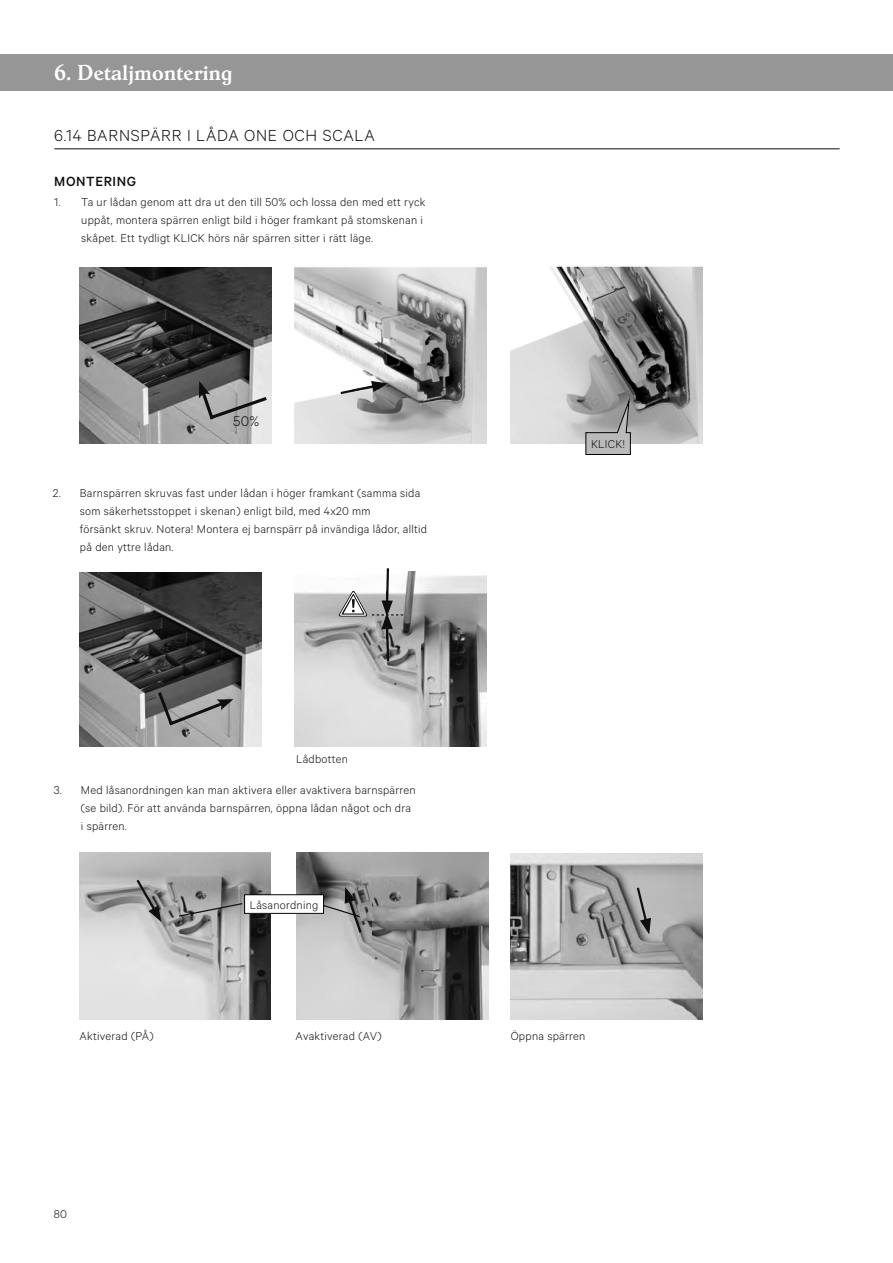
<style>
.page{position:relative;width:893px;height:1263px;background:#fff}
.page>*{position:absolute;margin:0;border:0;box-sizing:border-box;transform-origin:0 0}
.t1{font:500 21px "Hoboken Serial";letter-spacing:.02em;color:#fff}
.t2{font:300 18px "Calibre";letter-spacing:.04em;color:#0e0e0e}
.t3{font:300 15.75px "Calibre";color:#0e0e0e}
.t4{font:500 15px "Calibre";letter-spacing:.04em;color:#0e0e0e}
.t5{font:300 12.75px/18px "Calibre";letter-spacing:.02em;color:#0e0e0e}
</style>
<div class="page">
<div style="left:0;top:54px;width:893px;height:37px;background:#969696"></div>
<img style="left:511px;top:266px;width:191px;height:177px">
<svg style="left:585px;top:395px;width:46px;height:60px;background:#9c9c9c"></svg>
<img style="left:80px;top:852px;width:191px;height:168px">
<img style="left:296px;top:852px;width:192px;height:168px">
<div style="left:245px;top:895px;width:78px;height:18px;background:#fff"></div>
<div style="left:244px;top:894px;width:80px;height:20px;border:1px solid #060606"></div>
<svg style="left:178px;top:902px;width:66px;height:16px"></svg>
<img style="left:511px;top:854px;width:191px;height:166px">
<hr style="left:54px;top:149px;width:785px;height:1px;background:#0e0e0e">
<img style="left:294px;top:267px;width:192px;height:176px">
<svg style="left:137px;top:880px;width:24px;height:42px"></svg>
<svg style="left:322px;top:887px;width:39px;height:46px;background:#8f8f8f"></svg>
<svg style="left:637px;top:888px;width:14px;height:46px"></svg>
<img style="left:295px;top:572px;width:191px;height:174px">
<svg style="left:339px;top:568px;width:64px;height:93px"></svg>
<svg style="left:340px;top:381px;width:48px;height:13px"></svg>
<img style="left:80px;top:268px;width:191px;height:175px">
<svg style="left:199px;top:381px;width:71px;height:42px;background:#a3a3a3"></svg>
<img style="left:80px;top:572px;width:182px;height:174px">
<svg style="left:156px;top:689px;width:77px;height:39px;background:#868686"></svg>
<h1 class="t1" style="left:54px;top:65px;width:180px">6. Detaljmontering</h1>
<h2 class="t2" style="left:54px;top:129px;width:322px">6.14 BARNSPÄRR I LÅDA ONE OCH SCALA</h2>
<p class="t4" style="left:54px;top:176px;width:83px">MONTERING</p>
<p class="t5" style="left:81px;top:194px;width:346px;text-indent:-27px">1. Ta ur lådan genom att dra ut den till 50% och lossa den med ett ryck uppåt, montera spärren enligt bild i höger framkant på stomskenan i skåpet. Ett tydligt KLICK hörs när spärren sitter i rätt läge.</p>
<p class="t3" style="left:233px;top:415px;width:28px">50%</p>
<p class="t5" style="left:80px;top:485px;width:349px;text-indent:-27px">2. Barnspärren skruvas fast under lådan i höger framkant (samma sida som säkerhetsstoppet i skenan) enligt bild, med 4x20 mm<br>försänkt skruv. Notera! Montera ej barnspärr på invändiga lådor, alltid på den yttre lådan.</p>
<p class="t5" style="left:296px;top:751px;width:54px">Lådbotten</p>
<p class="t5" style="left:81px;top:782px;width:336px;text-indent:-27px">3. Med låsanordningen kan man aktivera eller avaktivera barnspärren (se bild). För att använda barnspärren, öppna lådan något och dra i spärren.</p>
<p class="t5" style="left:250px;top:897px;width:70px">Låsanordning</p>
<p class="t5" style="left:80px;top:1028px;width:76px">Aktiverad (PÅ)</p>
<p class="t5" style="left:296px;top:1028px;width:88px">Avaktiverad (AV)</p>
<p class="t5" style="left:54px;top:1206px;width:14px">80</p>
<p class="t5" style="left:591px;top:436px;width:36px">KLICK!</p>
<p class="t5" style="left:511px;top:1028px;width:76px">Öppna spärren</p>
</div>
